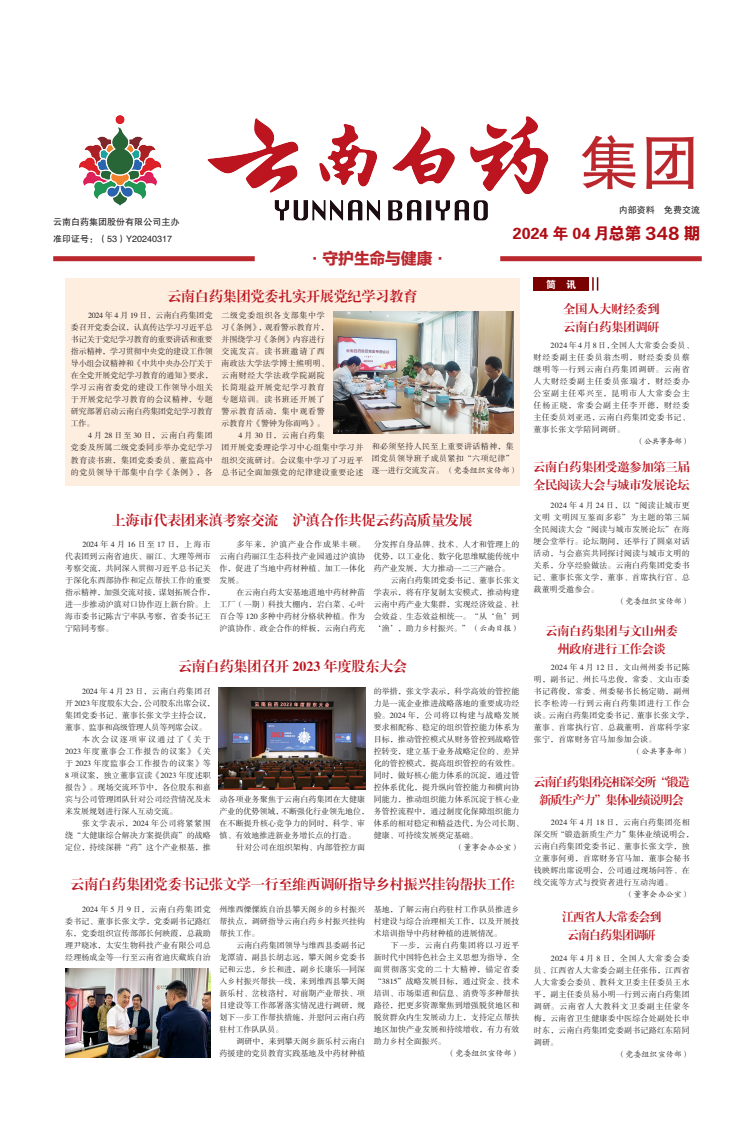
<style>
.page{position:relative;width:755px;height:1123px;background:#fff}
.page>*{position:absolute;margin:0;border:0;box-sizing:border-box;transform-origin:0 0}
.t1{font:60.5px "FZHTK GBK1 0";color:#ba272d}
.t2{font:16px "FZDHTK GBK1 0";letter-spacing:.005em;color:#b00d15}
.t3{font:16px "FZLTDHK GBK1 0";letter-spacing:-.02em;color:#ba272d}
.t4{font:14px "FZXBSK GBK1 0";color:#bc151f}
.t5{font:12px/18px "FZXBSK GBK1 0";color:#bc151f}
.t6{font:12px/18px "FZXBSK GBK1 0";letter-spacing:-.075em;color:#bc151f;text-align:center}
.t7{font:12px/18px "FZXBSK GBK1 0";letter-spacing:-.04em;color:#bc151f;text-align:center;scale:.95 1}
.t8{font:10px "FZDHTK GBK1 0";color:#fff}
.t9{font:9px/16.8px "FZHTK GBK1 0";color:#231f20}
.t10{font:8px/12px "FZSSK GBK1 0";letter-spacing:.01em;color:#231f20;text-align:justify}
.t11{font:8px/12px "FZSSK GBK1 0";letter-spacing:.09em;color:#231f20}
.t12{font:8px/12px "FZSSK GBK1 0";letter-spacing:-.02em;color:#231f20}
.t13{font:8px/12px "FZSSK GBK1 0";letter-spacing:.05em;color:#231f20}
.t14{font:8px "FZKTK GBK1 0";color:#231f20}
.t15{font:8px "FZSSK GBK1 0";letter-spacing:.085em;color:#231f20}
.t16{font:8px "FZSSK GBK1 0";letter-spacing:.045em;color:#231f20}
.t17{font:8px "FZSSK GBK1 0";letter-spacing:.04em;color:#231f20}
.s1{font-family:"FZLTDHK GBK1 0"}
.s2{font-family:"FZKTK GBK1 0"}
.s3{font-family:"FZSSK GBK1 0"}
</style>
<div class="page">
<div style="left:65px;top:278px;width:454px;height:207px;background:#feeee0"></div>
<img style="left:207px;top:116px;width:341px;height:105px">
<img style="left:79px;top:116px;width:81px;height:90px">
<div style="left:53px;top:256px;width:201px;height:5px;background:#ba272d"></div>
<div style="left:500px;top:256px;width:201px;height:5px;background:#ba272d"></div>
<div style="left:533px;top:277px;width:55px;height:14px;background:#790100"></div>
<svg style="left:592px;top:277px;width:6px;height:14px"></svg>
<img style="left:333px;top:311px;width:180px;height:122px">
<img style="left:219px;top:687px;width:146px;height:102px">
<img style="left:65px;top:968px;width:146px;height:89px">
<p class="t9" style="left:53px;top:214px;width:127px">云南白药集团股份有限公司主办准印证号：（53）Y20240317</p>
<h2 class="t3" style="left:306px;top:249px;width:143px">·守护生命与健康·</h2>
<h1 class="t1" style="left:578px;top:129px;width:122px">集团</h1>
<p class="t9" style="left:618px;top:201px;width:82px">内部资料 免费交流</p>
<h2 class="t2" style="left:512px;top:225px;width:188px">2024 年 04 月<span class="s1">总第 348 期</span></h2>
<h3 class="t4" style="left:167px;top:288px;width:251px">云南白药集团党委扎实开展党纪学习教育</h3>
<p class="t10" style="left:71px;top:310px;width:143px;text-indent:17px">2024 年 4 月 19 日，云南白药集团党委召开党委会议，认真传达学习习近平总书记关于党纪学习教育的重要讲话和重要指示精神，学习贯彻中央党的建设工作领导小组会议精神和《中共中央办公厅关于在全党开展党纪学习教育的通知》要求，学习云南省委党的建设工作领导小组关于开展党纪学习教育的会议精神，专题研究部署启动云南白药集团党纪学习教育工作。</p>
<p class="t10" style="left:71px;top:430px;width:143px;text-indent:17px">4 月 28 日至 30 日，云南白药集团党委及所属二级党委同步举办党纪学习教育读书班，集团党委委员、董监高中的党员领导干部集中自学《条例》，各</p>
<p class="t15" style="left:221px;top:311px;width:105px">二级党委组织各支部集中学</p>
<p class="t10" style="left:221px;top:322px;width:109px">习《条例》，观看警示教育片，</p>
<p class="t10" style="left:221px;top:334px;width:105px">并围绕学习《条例》内容进行</p>
<p class="t11" style="left:221px;top:346px;width:105px">交流发言。读书班邀请了西</p>
<p class="t17" style="left:221px;top:359px;width:109px">南政法大学法学博士熊明明、</p>
<p class="t15" style="left:221px;top:371px;width:105px">云南财经大学法政学院副院</p>
<p class="t15" style="left:221px;top:383px;width:105px">长简琨益开展党纪学习教育</p>
<p class="t11" style="left:221px;top:394px;width:105px">专题培训。读书班还开展了</p>
<p class="t11" style="left:221px;top:406px;width:105px">警示教育活动，集中观看警</p>
<p class="t10" style="left:221px;top:418px;width:105px">示教育片《警钟为你而鸣》。</p>
<p class="t10" style="left:238px;top:430px;width:88px">4 月 30 日，云南白药集</p>
<p class="t16" style="left:221px;top:443px;width:143px">团开展党委理论学习中心组集中学习并</p>
<p class="t13" style="left:221px;top:454px;width:143px">组织交流研讨。会议集中学习了习近平</p>
<p class="t16" style="left:221px;top:467px;width:143px">总书记全面加强党的纪律建设重要论述</p>
<p class="t13" style="left:371px;top:440px;width:147px">和必须坚持人民至上重要讲话精神，集团党员领导班子成员紧扣“六项纪律”逐一进行交流发言。<span class="s2">（党委组织宣传部）</span></p>
<h3 class="t4" style="left:112px;top:512px;width:362px">上海市代表团来滇考察交流 沪滇合作共促云药高质量发展</h3>
<p class="t10" style="left:65px;top:539px;width:151px;text-align:left;text-indent:17px">2024 年 4 月 16 日至 17 日，上海市代表团到云南省迪庆、丽江、大理等州市考察交流，共同深入贯彻习近平总书记关于深化东西部协作和定点帮扶工作的重要指示精神，加强交流对接，谋划拓展合作，进一步推动沪滇对口协作迈上新台阶。上海市委书记陈吉宁率队考察，省委书记王宁陪同考察。</p>
<p class="t10" style="left:219px;top:539px;width:147px;text-indent:17px">多年来，沪滇产业合作成果丰硕。云南白药丽江生态科技产业园通过沪滇协作，促进了当地中药材种植、加工一体化发展。</p>
<p class="t10" style="left:373px;top:539px;width:147px">分发挥自身品牌、技术、人才和管理上的优势，以工业化、数字化思维赋能传统中药产业发展，大力推动一二三产融合。</p>
<p class="t10" style="left:373px;top:575px;width:147px;text-indent:17px">云南白药集团党委书记、董事长张文学表示，将有序复制太安模式，推动构建云南中药产业大集群，实现经济效益、社会效益、生态效益相统一。“从‘鱼’到‘渔’，助力乡村振兴。” <span class="s2">（云南日报）</span></p>
<p class="t10" style="left:219px;top:587px;width:147px;text-indent:17px">在云南白药太安基地道地中药材种苗工厂（一期）科技大棚内，岩白菜、心叶百合等 120 多种中药材分格状种植。作为沪滇协作、政企合作的样板，云南白药充</p>
<h3 class="t4" style="left:178px;top:658px;width:230px">云南白药集团召开 2023 年度股东大会</h3>
<p class="t12" style="left:65px;top:686px;width:151px;text-indent:17px">2024 年 4 月 23 日，云南白药集团召开 2023 年度股东大会，公司股东出席会议，集团党委书记、董事长张文学主持会议，董事、监事和高级管理人员等列席会议。</p>
<p class="t10" style="left:65px;top:734px;width:147px;text-indent:17px">本次会议逐项审议通过了《关于2023 年度董事会工作报告的议案》《关于 2023 年度监事会工作报告的议案》等8 项议案，独立董事宣读《2023 年度述职报告》。现场交流环节中，各位股东和嘉宾与公司管理团队针对公司经营情况及未来发展规划进行深入互动交流。</p>
<p class="t10" style="left:65px;top:818px;width:147px;text-indent:17px">张文学表示，2024 年公司将紧紧围绕“大健康综合解决方案提供商”的战略定位，持续深耕“药”这个产业根基，推</p>
<p class="t10" style="left:219px;top:793px;width:151px;text-align:left">动各项业务聚焦于云南白药集团在大健康产业的优势领域，不断强化行业领先地位，在不断提升核心竞争力的同时，科学、审慎、有效地推进新业务增长点的打造。</p>
<p class="t10" style="left:236px;top:841px;width:130px">针对公司在组织架构、内部管控方面</p>
<p class="t10" style="left:373px;top:686px;width:151px;text-align:left">的举措，张文学表示，科学高效的管控能力是一流企业推进战略落地的重要成功经验。2024 年，公司将以构建与战略发展要求相配称、稳定的组织管控能力体系为目标，推动管控模式从财务管控到战略管控转变，建立基于业务战略定位的、差异化的管控模式，提高组织管控的有效性。同时，做好核心能力体系的沉淀，通过管控体系优化，提升纵向管控能力和横向协同能力，推动组织能力体系沉淀于核心业务管控流程中，通过制度化保障组织能力体系的相对稳定和精益迭代，为公司长期、健康、可持续发展奠定基础。</p>
<p class="t14" style="left:455px;top:843px;width:66px"><span class="s3">（</span>董事会办公室）</p>
<h3 class="t4" style="left:70px;top:876px;width:445px">云南白药集团党委书记张文学一行至维西调研指导乡村振兴挂钩帮扶工作</h3>
<p class="t10" style="left:65px;top:903px;width:147px;text-indent:17px">2024 年 5 月 9 日，云南白药集团党委书记、董事长张文学，党委副书记路红东，党委组织宣传部部长何映霞，总裁助理尹晓冰，太安生物科技产业有限公司总经理杨成金等一行至云南省迪庆藏族自治</p>
<p class="t10" style="left:219px;top:903px;width:147px">州维西傈僳族自治县攀天阁乡的乡村振兴帮扶点，调研指导云南白药乡村振兴挂钩帮扶工作。</p>
<p class="t10" style="left:219px;top:939px;width:147px;text-indent:17px">云南白药集团领导与维西县委副书记龙潭清，副县长胡志远，攀天阁乡党委书记和云忠，乡长和进，副乡长康乐一同深入乡村振兴帮扶一线，来到维西县攀天阁新乐村、岔枝洛村，对前期产业帮扶、项目建设等工作部署落实情况进行调研，规划下一步工作帮扶措施，并慰问云南白药驻村工作队队员。</p>
<p class="t10" style="left:219px;top:1035px;width:147px;text-align:right">调研中，来到攀天阁乡新乐村云南白<br>药援建的党员教育实践基地及中药材种植</p>
<p class="t10" style="left:373px;top:903px;width:147px">基地，了解云南白药驻村工作队员推进乡村建设与综合治理相关工作，以及开展技术培训指导中药材种植的进展情况。</p>
<p class="t10" style="left:373px;top:939px;width:147px;text-indent:17px">下一步，云南白药集团将以习近平新时代中国特色社会主义思想为指导，全面贯彻落实党的二十大精神，锚定省委“3815”战略发展目标，通过资金、技术培训、市场渠道和信息、消费等多种帮扶路径，把更多资源聚焦到增强脱贫地区和脱贫群众内生发展动力上，支持定点帮扶地区加快产业发展和持续增收，有力有效助力乡村全面振兴。</p>
<p class="t14" style="left:447px;top:1049px;width:74px"><span class="s3">（</span>党委组织宣传部）</p>
<p class="t8" style="left:546px;top:279px;width:31px">简 讯</p>
<h3 class="t5" style="left:563px;top:300px;width:97px">全国人大财经委到云南白药集团调研</h3>
<p class="t11" style="left:533px;top:340px;width:161px;text-indent:17px">2024 年 4 月 8 日，全国人大常委会委员、财经委副主任委员翁杰明，财经委委员蔡继明等一行到云南白药集团调研。云南省人大财经委副主任委员张瑞才，财经委办公室副主任邓兴至，昆明市人大常委会主任杨正晓，常委会副主任李开德，财经委主任委员刘亚迅，云南白药集团党委书记、董事长张文学陪同调研。</p>
<p class="t14" style="left:635px;top:437px;width:55px">（公共事务部）</p>
<h3 class="t5" style="left:533px;top:458px;width:158px">云南白药集团受邀参加第三届全民阅读大会与城市发展论坛</h3>
<p class="t10" style="left:533px;top:499px;width:157px;text-indent:17px">2024 年 4 月 24 日，以“阅读让城市更文明 文明因互鉴而多彩”为主题的第三届全民阅读大会“阅读与城市发展论坛”在海埂会堂举行。论坛期间，还举行了圆桌对话活动，与会嘉宾共同探讨阅读与城市文明的关系，分享经验做法。云南白药集团党委书记、董事长张文学，董事、首席执行官、总裁董明受邀参会。</p>
<p class="t14" style="left:617px;top:597px;width:73px">（党委组织宣传部）</p>
<h3 class="t5" style="left:545px;top:622px;width:133px;text-align:center">云南白药集团与文山州委州政府进行工作会谈</h3>
<p class="t10" style="left:533px;top:662px;width:161px;text-align:left;text-indent:17px">2024 年 4 月 12 日，文山州州委书记陈明，副书记、州长马忠俊，常委、文山市委书记蒋俊，常委、州委秘书长杨定勋，副州长李松涛一行到云南白药集团进行工作会谈。云南白药集团党委书记、董事长张文学，董事、首席执行官、总裁董明，首席科学家张宁，首席财务官马加参加会谈。</p>
<p class="t14" style="left:633px;top:747px;width:57px">（公共事务部）</p>
<h3 class="t6" style="left:533px;top:773px;width:157px">云南白药集团亮相深交所“锻造新质生产力”集体业绩说明会</h3>
<p class="t10" style="left:533px;top:817px;width:161px;text-align:left;text-indent:17px">2024 年 4 月 18 日，云南白药集团亮相深交所“锻造新质生产力”集体业绩说明会，云南白药集团党委书记、董事长张文学，独立董事何勇，首席财务官马加，董事会秘书钱映辉出席说明会，公司通过现场问答、在线交流等方式与投资者进行互动沟通。</p>
<p class="t14" style="left:625px;top:890px;width:65px">（董事会办公室）</p>
<h3 class="t7" style="left:561px;top:908px;width:106px">江西省人大常委会到云南白药集团调研</h3>
<p class="t10" style="left:533px;top:952px;width:157px;text-indent:17px">2024 年 4 月 8 日，全国人大常委会委员、江西省人大常委会副主任张伟，江西省人大常委会委员、教科文卫委主任委员王水平，副主任委员易小明一行到云南白药集团调研。云南省人大教科文卫委副主任蒙冬梅，云南省卫生健康委中医综合处副处长申时东，云南白药集团党委副书记路红东陪同调研。</p>
<p class="t14" style="left:617px;top:1049px;width:73px">（党委组织宣传部）</p>
</div>
